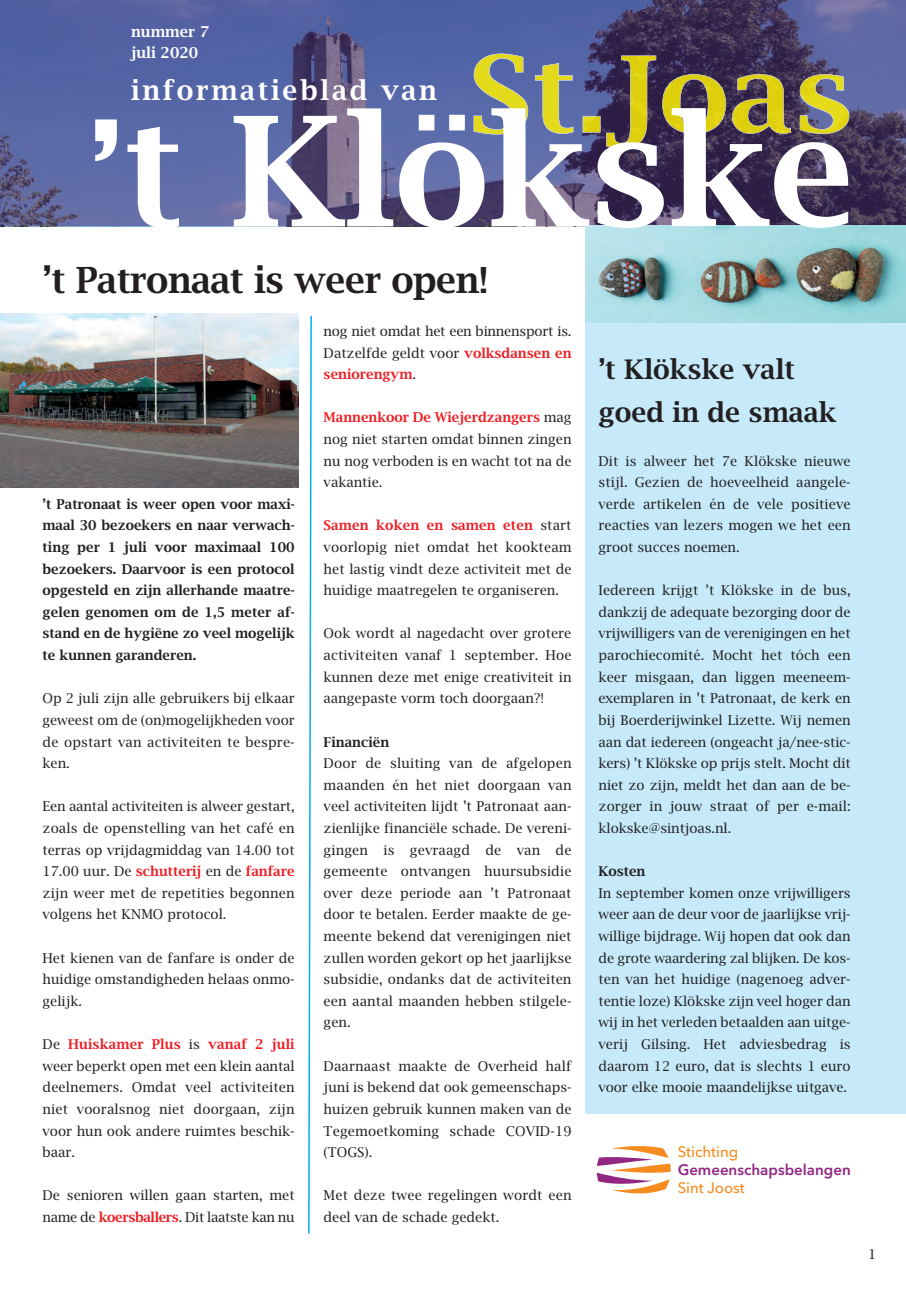
<style>
.page{position:relative;width:906px;height:1289px;background:#fff}
.page>*{position:absolute;margin:0;border:0;box-sizing:border-box;transform-origin:0 0}
.t1{font:600 153px "Lucida Bright";color:#fff}
.t2{font:600 138px "Lucida Bright";color:#fff}
.t3{font:600 36px "Lucida Bright";letter-spacing:-.015em;color:#231f20}
.t4{font:600 27px/43.2px "Lucida Bright";color:#231f20}
.t5{font:600 27px "Lucida Bright";letter-spacing:.1em;color:#fff}
.t6{font:600 15px "Avenir Next";color:#922683}
.t7{font:500 15px "Avenir Next";color:#f68b1f}
.t8{font:600 15px/20.7px "Lucida Bright";color:#fff}
.t9{font:13.5px/21.6px "Lucida Bright";color:#231f20;text-align:justify}
.t10{font:600 13.5px/21.6px "Lucida Bright";color:#231f20;text-align:justify}
.s1{font-weight:600;color:#ee1d23}
</style>
<div class="page">
<div style="left:585px;top:314px;width:321px;height:799px;background:#c6eafa"></div>
<div style="left:0;top:0;width:906px;height:226px;background:#563782;opacity:.52"></div>
<svg style="left:473px;top:53px;width:376px;height:95px;background:#746f5c"></svg>
<svg style="left:308px;top:315px;width:4px;height:919px"></svg>
<svg style="left:597px;top:1146px;width:73px;height:48px"></svg>
<img style="left:0;top:313px;width:299px;height:174px">
<img style="left:585px;top:225px;width:321px;height:97px">
<p class="t8" style="left:131px;top:21px;width:80px">nummer 7 juli 2020</p>
<h2 class="t2" style="left:88px;top:13px;width:38px">,</h2>
<h3 class="t5" style="left:131px;top:75px;width:307px">informatieblad van</h3>
<h1 class="t1" style="left:123px;top:84px;width:734px">t Klökske</h1>
<h3 class="t3" style="left:43px;top:259px;width:447px">’t Patronaat is weer open!</h3>
<p class="t10" style="left:43px;top:493px;width:254px">’t Patronaat is weer open voor maxi&shy;maal 30 bezoekers en naar verwach&shy;ting per 1 juli voor maximaal 100 bezoekers. Daarvoor is een protocol opgesteld en zijn allerhande maatre&shy;gelen genomen om de 1,5 meter af&shy;stand en de hygiëne zo veel mogelijk te kunnen garanderen.</p>
<p class="t9" style="left:43px;top:687px;width:254px">Op 2 juli zijn alle gebruikers bij elkaar geweest om de (on)mogelijkheden voor de opstart van activiteiten te bespre&shy;ken.</p>
<p class="t9" style="left:43px;top:795px;width:254px">Een aantal activiteiten is alweer gestart, zoals de openstelling van het café en terras op vrijdagmiddag van 14.00 tot 17.00 uur. De <span class="s1">schutterij</span> en de <span class="s1">fanfare </span>zijn weer met de repetities begonnen volgens het KNMO protocol.</p>
<p class="t9" style="left:43px;top:947px;width:254px">Het kienen van de fanfare is onder de huidige omstandigheden helaas onmo&shy;gelijk.</p>
<p class="t9" style="left:43px;top:1033px;width:254px">De <span class="s1">Huiskamer Plus</span> is <span class="s1">vanaf 2 juli </span>weer beperkt open met een klein aantal deelnemers. Omdat veel activiteiten niet vooralsnog niet doorgaan, zijn voor hun ook andere ruimtes beschik&shy;baar.</p>
<p class="t9" style="left:43px;top:1184px;width:254px">De senioren willen gaan starten, met name de <span class="s1">koersballers</span>. Dit laatste kan nu</p>
<p class="t9" style="left:324px;top:320px;width:249px">nog niet omdat het een binnensport is.<br>Datzelfde geldt voor <span class="s1">volksdansen en seniorengym</span>.</p>
<p class="t9" style="left:324px;top:407px;width:249px"><span class="s1">Mannenkoor De Wiejerdzangers</span> mag nog niet starten omdat binnen zingen nu nog verboden is en wacht tot na de vakantie.</p>
<p class="t9" style="left:324px;top:515px;width:249px"><span class="s1">Samen koken en samen eten</span> start voorlopig niet omdat het kookteam het lastig vindt deze activiteit met de huidige maatregelen te organiseren.</p>
<p class="t9" style="left:324px;top:623px;width:249px">Ook wordt al nagedacht over grotere activiteiten vanaf 1 september. Hoe kunnen deze met enige creativiteit in aangepaste vorm toch doorgaan?!</p>
<p class="t10" style="left:324px;top:731px;width:67px">Financiën</p>
<p class="t9" style="left:324px;top:752px;width:249px">Door de sluiting van de afgelopen maanden én het niet doorgaan van veel activiteiten lijdt ’t Patronaat aan&shy;zienlijke financiële schade. De vereni&shy;gingen is gevraagd de van de gemeente ontvangen huursubsidie over deze periode aan ’t Patronaat door te betalen. Eerder maakte de ge&shy;meente bekend dat verenigingen niet zullen worden gekort op het jaarlijkse subsidie, ondanks dat de activiteiten een aantal maanden hebben stilgele&shy;gen.</p>
<p class="t9" style="left:324px;top:1055px;width:249px">Daarnaast maakte de Overheid half juni is bekend dat ook gemeenschaps&shy;huizen gebruik kunnen maken van de Tegemoetkoming schade COVID-19 (TOGS).</p>
<p class="t9" style="left:324px;top:1184px;width:249px">Met deze twee regelingen wordt een deel van de schade gedekt.</p>
<h3 class="t4" style="left:598px;top:348px;width:239px">’t Klökske valt goed in de smaak</h3>
<p class="t9" style="left:598px;top:450px;width:254px">Dit is alweer het 7e Klökske nieuwe stijl. Gezien de hoeveelheid aangele&shy;verde artikelen én de vele positieve reacties van lezers mogen we het een groot succes noemen.</p>
<p class="t9" style="left:598px;top:579px;width:254px">Iedereen krijgt ’t Klökske in de bus, dankzij de adequate bezorging door de vrijwilligers van de verenigingen en het parochiecomité. Mocht het tóch een keer misgaan, dan liggen meeneem&shy;exemplaren in ’t Patronaat, de kerk en bij Boerderijwinkel Lizette. Wij nemen aan dat iedereen (ongeacht ja/nee-stic&shy;kers) ’t Klökske op prijs stelt. Mocht dit niet zo zijn, meldt het dan aan de be&shy;zorger in jouw straat of per e-mail: klokske@sintjoas.nl.</p>
<p class="t10" style="left:598px;top:860px;width:48px">Kosten</p>
<p class="t9" style="left:598px;top:882px;width:254px">In september komen onze vrijwilligers weer aan de deur voor de jaarlijkse vrij&shy;willige bijdrage. Wij hopen dat ook dan de grote waardering zal blijken. De kos&shy;ten van het huidige (nagenoeg adver&shy;tentie loze) Klökske zijn veel hoger dan wij in het verleden betaalden aan uitge&shy;verij Gilsing. Het adviesbedrag is daarom 12 euro, dat is slechts 1 euro voor elke mooie maandelijkse uitgave.</p>
<p class="t7" style="left:677px;top:1138px;width:62px">Stichting</p>
<p class="t6" style="left:677px;top:1156px;width:175px">Gemeenschapsbelangen</p>
<p class="t7" style="left:677px;top:1175px;width:69px">Sint Joost</p>
<p class="t9" style="left:868px;top:1243px;width:10px">1</p>
</div>
